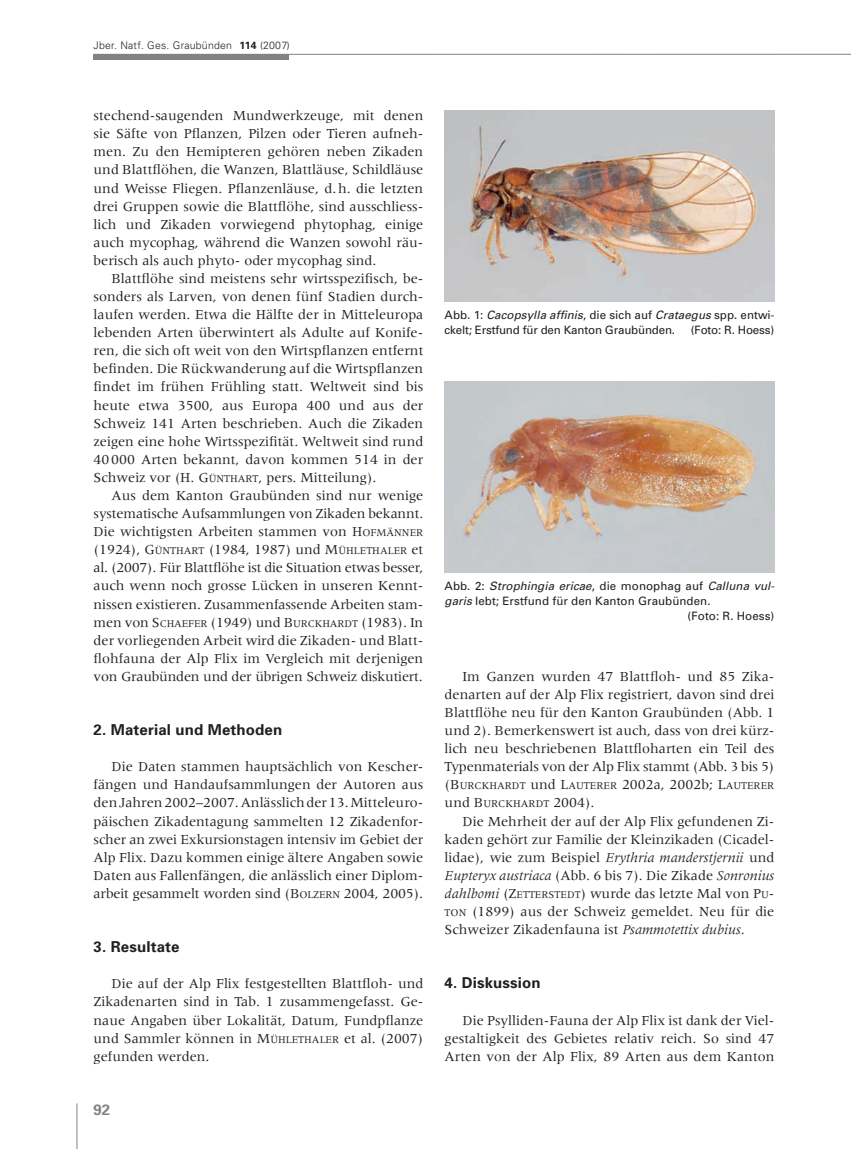
<style>
.page{position:relative;width:851px;height:1149px;background:#fff}
.page>*{position:absolute;margin:0;border:0;box-sizing:border-box;transform-origin:0 0}
.t1{font:700 15px "Univers";letter-spacing:.01em;color:#231f20}
.t2{font:700 15px "Univers";color:#808285}
.t3{font:14.25px/18px "Meridien";color:#231f20;text-align:justify}
.t4{font:italic 14.25px "Meridien";color:#231f20}
.t5{font:11.55px/15px "Univers";letter-spacing:-.015em;color:#231f20}
.t6{font:11.55px "Univers";letter-spacing:.005em;color:#231f20}
.t7{font:italic 11.55px "Univers";letter-spacing:.005em;color:#231f20}
.t8{font:10.65px "Meridien";color:#231f20}
.t9{font:300 10.5px "Univers";letter-spacing:.02em;color:#231f20}
.s1{font-weight:700}
.s2{font-style:inherit}
.s3{font-size:10.65px}
.s4{font-style:italic}
.s5{font-style:normal}
.s6{font-size:14.25px}
</style>
<div class="page">
<hr style="left:77px;top:1103px;width:1px;height:45px;background:#808285">
<div style="left:94px;top:54px;width:195px;height:5px;background:#808285"></div>
<hr style="left:94px;top:54px;width:756px;height:1px;background:#808285">
<img style="left:444px;top:111px;width:330px;height:190px">
<img style="left:444px;top:381px;width:330px;height:191px">
<p class="t9" style="left:94px;top:39px;width:198px">Jber. Natf. Ges. Graubünden <span class="s1">114</span> (2007)</p>
<p class="t3" style="left:94px;top:106px;width:331px">stechend-saugenden Mundwerkzeuge, mit denen sie Säfte von Pflanzen, Pilzen oder Tieren aufneh&shy;men. Zu den Hemipteren gehören neben Zikaden und Blattflöhen, die Wanzen, Blattläuse, Schildläuse und Weisse Fliegen. Pflanzenläuse, d.h. die letzten drei Gruppen sowie die Blattflöhe, sind ausschliess&shy;lich und Zikaden vorwiegend phytophag, einige auch mycophag, während die Wanzen sowohl räu&shy;berisch als auch phyto- oder mycophag sind.</p>
<p class="t3" style="left:94px;top:269px;width:331px;text-indent:18px">Blattflöhe sind meistens sehr wirtsspezifisch, be&shy;sonders als Larven, von denen fünf Stadien durch&shy;laufen werden. Etwa die Hälfte der in Mitteleuropa lebenden Arten überwintert als Adulte auf Konife&shy;ren, die sich oft weit von den Wirtspflanzen entfernt befinden. Die Rückwanderung auf die Wirtspflanzen findet im frühen Frühling statt. Weltweit sind bis heute etwa 3500, aus Europa 400 und aus der Schweiz 141 Arten beschrieben. Auch die Zikaden zeigen eine hohe Wirtsspezifität. Weltweit sind rund 40000 Arten bekannt, davon kommen 514 in der Schweiz vor (<span class="s2">H. G</span><span class="s3">ÜNTHART</span><span class="s2">,</span> pers. Mitteilung).</p>
<p class="t3" style="left:94px;top:486px;width:331px;text-align:left;text-indent:18px">Aus dem Kanton Graubünden sind nur wenige systematische Aufsammlungen von Zikaden bekannt.<br>Die wichtigsten Arbeiten stammen von <span class="s2">H</span><span class="s3">OFMÄNNER </span>(1924), <span class="s2">G</span><span class="s3">ÜNTHART</span> (1984, 1987) und <span class="s2">M</span><span class="s3">ÜHLETHALER</span> et al. (2007). Für Blattflöhe ist die Situation etwas besser, auch wenn noch grosse Lücken in unseren Kennt&shy;nissen existieren. Zusammenfassende Arbeiten stam&shy;men von <span class="s2">S</span><span class="s3">CHAEFER</span> (1949) und <span class="s2">B</span><span class="s3">URCKHARDT</span> (1983). In der vorliegenden Arbeit wird die Zikaden- und Blatt&shy;flohfauna der Alp Flix im Vergleich mit derjenigen von Graubünden und der übrigen Schweiz diskutiert.</p>
<p class="t1" style="left:94px;top:720px;width:190px">2. Material und Methoden</p>
<p class="t3" style="left:94px;top:757px;width:331px;text-align:left;text-indent:18px">Die Daten stammen hauptsächlich von Kescher&shy;fängen und Handaufsammlungen der Autoren aus den Jahren 2002–2007. Anlässlich der 13. Mitteleuro&shy;päischen Zikadentagung sammelten 12 Zikadenfor&shy;scher an zwei Exkursionstagen intensiv im Gebiet der Alp Flix. Dazu kommen einige ältere Angaben sowie Daten aus Fallenfängen, die anlässlich einer Diplom&shy;arbeit gesammelt worden sind (<span class="s2">B</span><span class="s3">OLZERN</span> 2004, 2005).</p>
<p class="t1" style="left:94px;top:937px;width:87px">3. Resultate</p>
<p class="t3" style="left:94px;top:974px;width:331px;text-indent:18px">Die auf der Alp Flix festgestellten Blattfloh- und Zikadenarten sind in Tab. 1 zusammengefasst. Ge&shy;naue Angaben über Lokalität, Datum, Fundpflanze und Sammler können in <span class="s2">M</span><span class="s3">ÜHLETHALER</span> et al. (2007) gefunden werden.</p>
<p class="t2" style="left:94px;top:1100px;width:18px">92</p>
<p class="t5" style="left:444px;top:307px;width:331px">Abb. 1: <span class="s4">Cacopsylla affinis</span>, die sich auf <span class="s4">Crataegus</span> spp. entwi&shy;ckelt; Erstfund für den Kanton Graubünden.</p>
<p class="t5" style="left:690px;top:322px;width:85px">(Foto: R. Hoess)</p>
<p class="t7" style="left:444px;top:579px;width:331px"><span class="s5">Abb. 2:</span> Strophingia ericae<span class="s5">, die monophag auf</span> Calluna vul-</p>
<p class="t6" style="left:444px;top:594px;width:267px"><span class="s4">garis</span> lebt; Erstfund für den Kanton Graubünden.</p>
<p class="t6" style="left:687px;top:609px;width:88px">(Foto: R. Hoess)</p>
<p class="t3" style="left:444px;top:667px;width:331px;text-indent:18px">Im Ganzen wurden 47 Blattfloh- und 85 Zika&shy;denarten auf der Alp Flix registriert, davon sind drei Blattflöhe neu für den Kanton Graubünden (Abb. 1 und 2). Bemerkenswert ist auch, dass von drei kürz&shy;lich neu beschriebenen Blattfloharten ein Teil des Typenmaterials von der Alp Flix stammt (Abb. 3 bis 5)</p>
<p class="t8" style="left:444px;top:779px;width:331px"><span class="s6">(</span><span class="s6">B</span>URCKHARDT <span class="s6">und</span> <span class="s6">L</span>AUTERER <span class="s6">2002a, 2002b;</span> <span class="s6">L</span>AUTERER</p>
<p class="t3" style="left:444px;top:793px;width:151px">und <span class="s2">B</span><span class="s3">URCKHARDT</span> 2004).</p>
<p class="t3" style="left:462px;top:811px;width:313px">Die Mehrheit der auf der Alp Flix gefundenen Zi-</p>
<p class="t3" style="left:444px;top:829px;width:331px">kaden gehört zur Familie der Kleinzikaden (Cicadel-</p>
<p class="t3" style="left:444px;top:847px;width:331px">lidae), wie zum Beispiel <span class="s4">Erythria manderstjernii</span> und</p>
<p class="t4" style="left:444px;top:867px;width:331px">Eupteryx austriaca <span class="s5">(Abb. 6 bis 7). Die Zikade</span> Sonronius</p>
<p class="t3" style="left:444px;top:884px;width:331px"><span class="s4">dahlbomi</span> (<span class="s2">Z</span><span class="s3">ETTERSTEDT</span>) wurde das letzte Mal von <span class="s2">P</span><span class="s3">U</span><span class="s2">-</span></p>
<p class="t3" style="left:444px;top:902px;width:331px"><span class="s3">TON</span> (1899) aus der Schweiz gemeldet. Neu für die</p>
<p class="t3" style="left:444px;top:920px;width:301px">Schweizer Zikadenfauna ist <span class="s4">Psammotettix dubius</span>.</p>
<p class="t1" style="left:444px;top:973px;width:97px">4. Diskussion</p>
<p class="t3" style="left:444px;top:1010px;width:331px;text-indent:18px">Die Psylliden-Fauna der Alp Flix ist dank der Viel&shy;gestaltigkeit des Gebietes relativ reich. So sind 47<br>Arten von der Alp Flix, 89 Arten aus dem Kanton</p>
</div>
